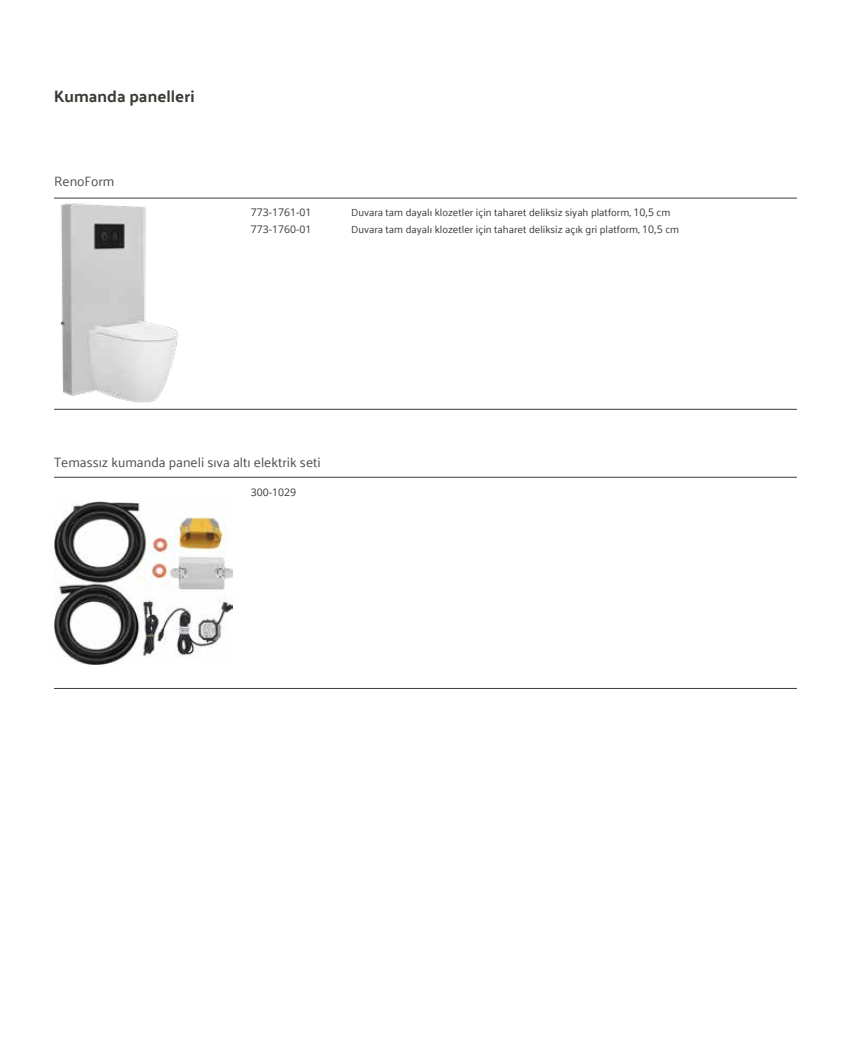
<style>
.page{position:relative;width:851px;height:1063px;background:#fff}
.page>*{position:absolute;margin:0;border:0;box-sizing:border-box;transform-origin:0 0}
.t1{font:700 16.5px "Palanquin";letter-spacing:.005em;color:#3d3a36}
.t2{font:13.5px "Palanquin";color:#4d4d4f}
.t3{font:10.5px/16.5px "Palanquin";color:#3d3a36}
.t4{font:10.5px/16.5px "Open Sans";color:#3d3a36}
.s1{font-family:"Open Sans"}
</style>
<div class="page">
<hr style="left:54px;top:477px;width:742px;height:1px;background:#3d3a36">
<hr style="left:54px;top:688px;width:742px;height:1px;background:#3d3a36">
<img style="left:54px;top:501px;width:178px;height:163px">
<hr style="left:54px;top:198px;width:742px;height:1px;background:#3d3a36">
<hr style="left:54px;top:409px;width:742px;height:1px;background:#3d3a36">
<img style="left:54px;top:197px;width:127px;height:206px">
<h1 class="t1" style="left:54px;top:87px;width:142px">Kumanda panelleri</h1>
<p class="t2" style="left:54px;top:174px;width:62px">RenoForm</p>
<p class="t4" style="left:251px;top:204px;width:62px">773-1761-01<br>773-1760-01</p>
<p class="t3" style="left:351px;top:205px;width:330px">Duvara tam dayalı klozetler için taharet deliksiz siyah platform, <span class="s1">10,5</span> cm<br>Duvara tam dayalı klozetler için taharet deliksiz açık gri platform, <span class="s1">10,5</span> cm</p>
<p class="t2" style="left:54px;top:454px;width:268px">Temassız kumanda paneli sıva altı elektrik seti</p>
<p class="t4" style="left:251px;top:483px;width:47px">300-1029</p>
</div>
